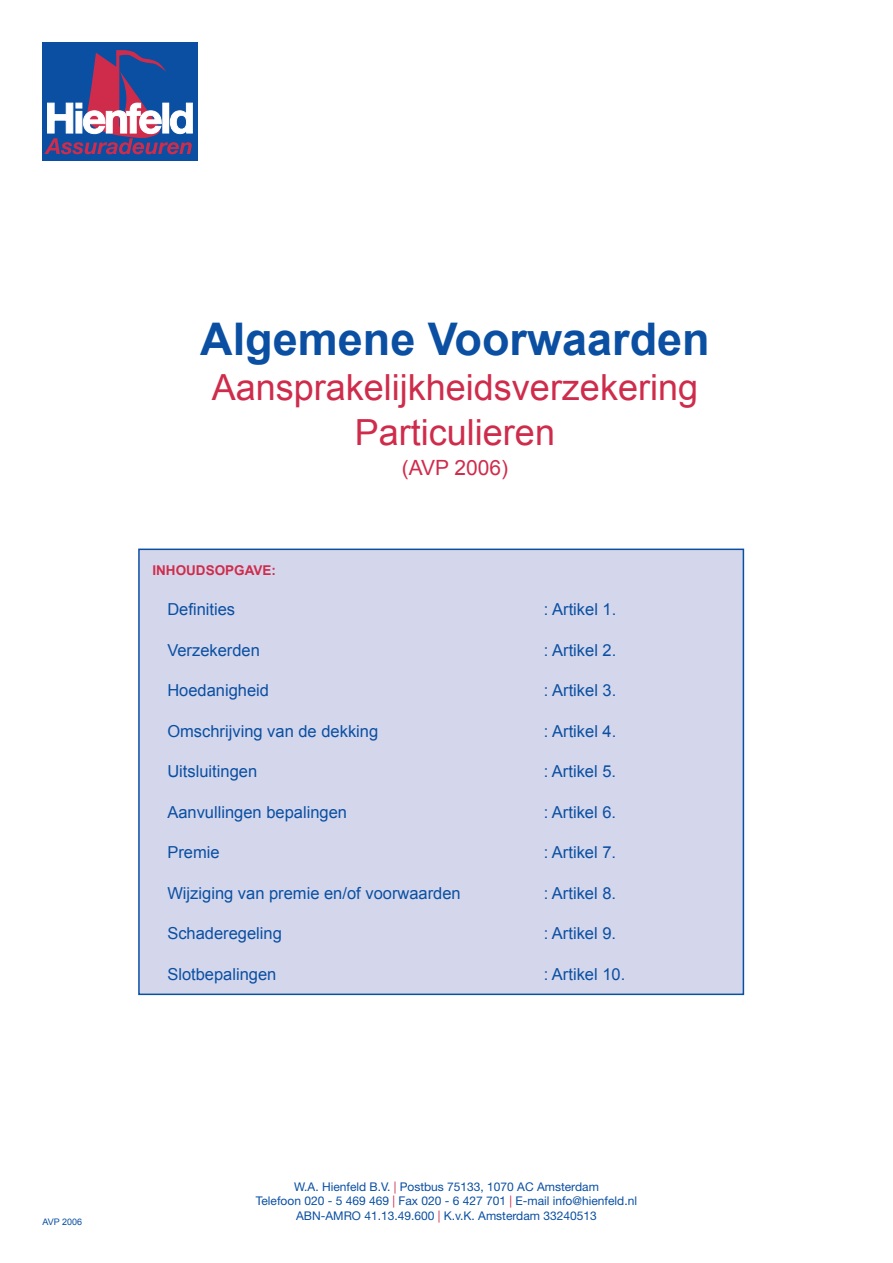
<style>
.page{position:relative;width:893px;height:1263px;background:#fff}
.page>*{position:absolute;margin:0;border:0;box-sizing:border-box;transform-origin:0 0}
.t1{font:700 45px "Arial";color:#0a4fa2}
.t2{font:36px/45px "Arial";color:#cf2c4c;text-align:center}
.t3{font:21px "Arial";color:#cf2c4c}
.t4{font:16.5px "Arial";color:#0a4fa2}
.t5{font:700 13.5px "Arial";color:#cf2c4c}
.t6{font:12px/14.4px "Helvetica Neue";color:#0a4fa2;text-align:center}
.t7{font:9px "Arial";color:#0a4fa2}
.s1{color:#cf2c4c}
</style>
<div class="page">
<div style="left:139px;top:549px;width:604px;height:445px;background:#d4d7ec"></div>
<div style="left:138px;top:549px;width:606px;height:446px;border:2px solid #0a4fa2"></div>
<div style="left:43px;top:43px;width:155px;height:118px;background:#0a4fa2"></div>
<svg style="left:44px;top:50px;width:148px;height:104px"></svg>
<h1 class="t1" style="left:200px;top:310px;width:511px">Algemene Voorwaarden</h1>
<h2 class="t2" style="left:212px;top:365px;width:488px">Aansprakelijkheidsverzekering<br>Particulieren</h2>
<p class="t3" style="left:402px;top:454px;width:108px">(AVP 2006)</p>
<p class="t5" style="left:152px;top:561px;width:125px">INHOUDSOPGAVE:</p>
<p class="t4" style="left:167px;top:599px;width:69px">Definities</p>
<p class="t4" style="left:544px;top:599px;width:74px">: Artikel 1.</p>
<p class="t4" style="left:167px;top:639px;width:94px">Verzekerden</p>
<p class="t4" style="left:544px;top:639px;width:74px">: Artikel 2.</p>
<p class="t4" style="left:167px;top:680px;width:103px">Hoedanigheid</p>
<p class="t4" style="left:544px;top:680px;width:74px">: Artikel 3.</p>
<p class="t4" style="left:167px;top:720px;width:212px">Omschrijving van de dekking</p>
<p class="t4" style="left:544px;top:720px;width:74px">: Artikel 4.</p>
<p class="t4" style="left:167px;top:761px;width:91px">Uitsluitingen</p>
<p class="t4" style="left:544px;top:761px;width:74px">: Artikel 5.</p>
<p class="t4" style="left:167px;top:801px;width:181px">Aanvullingen bepalingen</p>
<p class="t4" style="left:544px;top:801px;width:74px">: Artikel 6.</p>
<p class="t4" style="left:167px;top:842px;width:54px">Premie</p>
<p class="t4" style="left:544px;top:842px;width:74px">: Artikel 7.</p>
<p class="t4" style="left:167px;top:882px;width:295px">Wijziging van premie en/of voorwaarden</p>
<p class="t4" style="left:544px;top:882px;width:74px">: Artikel 8.</p>
<p class="t4" style="left:167px;top:923px;width:116px">Schaderegeling</p>
<p class="t4" style="left:544px;top:923px;width:74px">: Artikel 9.</p>
<p class="t4" style="left:167px;top:963px;width:111px">Slotbepalingen</p>
<p class="t4" style="left:544px;top:963px;width:83px">: Artikel 10.</p>
<p class="t7" style="left:43px;top:1216px;width:41px">AVP 2006</p>
<p class="t6" style="left:256px;top:1179px;width:383px">W.A. Hienfeld B.V. <span class="s1">|</span> Postbus 75133, 1070 AC Amsterdam<br>Telefoon 020 - 5 469 469 <span class="s1">|</span> Fax 020 - 6 427 701 <span class="s1">|</span> E-mail info@hienfeld.nl<br>ABN-AMRO 41.13.49.600 <span class="s1">|</span> K.v.K. Amsterdam 33240513</p>
</div>
